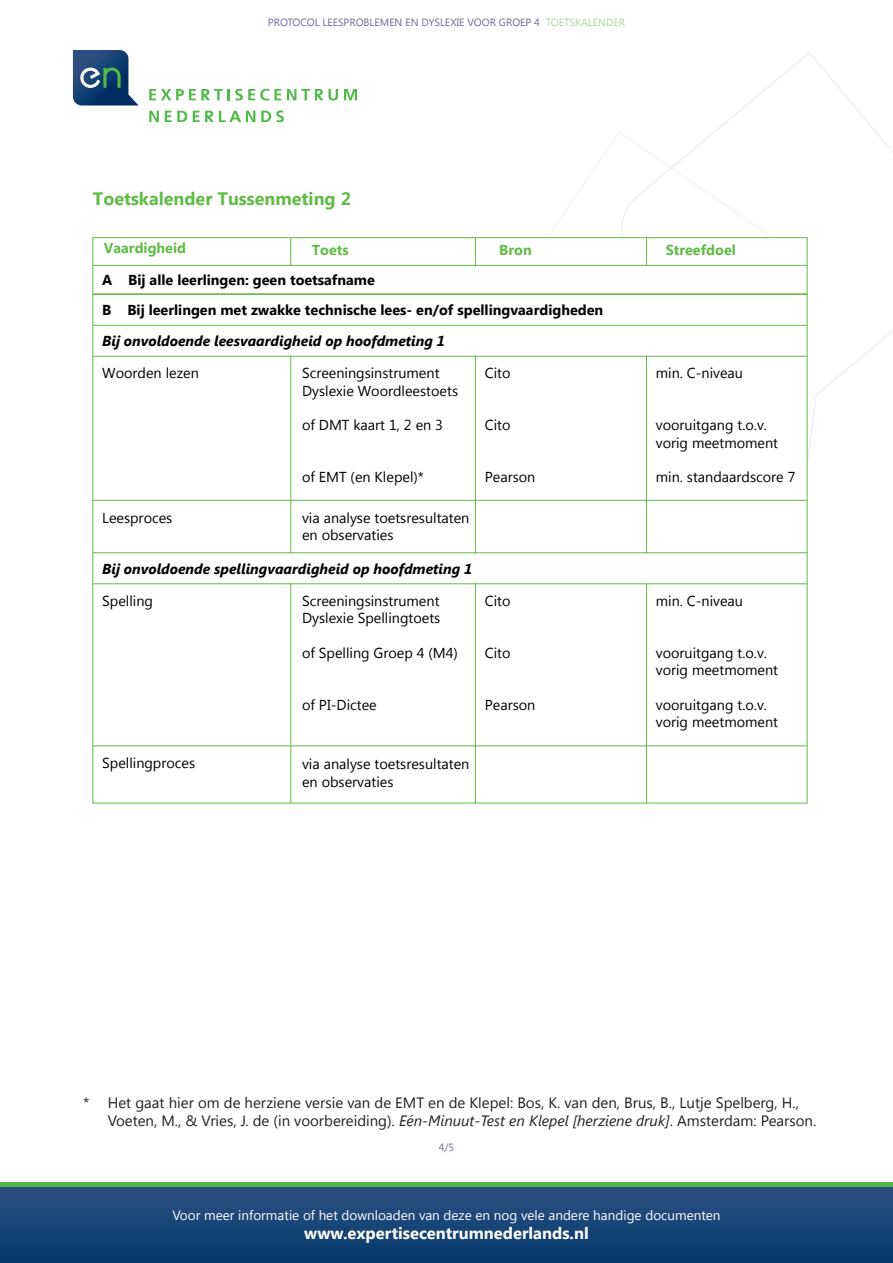
<style>
.page{position:relative;width:893px;height:1263px;background:#fff}
.page>*{position:absolute;margin:0;border:0;box-sizing:border-box;transform-origin:0 0}
.t1{font:700 18px "Segoe UI";color:#62bb47}
.t2{font:700 16.5px "Segoe UI";color:#fff}
.t3{font:15px/18px "Segoe UI";color:#231f20}
.t4{font:14.4px/17.2px "Segoe UI";color:#000}
.t5{font:700 14.4px/30.3px "Segoe UI";color:#000}
.t6{font:italic 700 14.4px "Segoe UI";color:#000}
.t7{font:700 14.4px "Segoe UI";color:#62bb47}
.t8{font:13.5px "Segoe UI";color:#fff}
.t9{font:10.5px "Segoe UI";color:#6d6b9c}
.s1{color:#abd69b}
.s2{font-style:italic}
</style>
<div class="page">
<svg style="left:621px;top:52px;width:272px;height:407px"></svg>
<svg style="left:670px;top:167px;width:45px;height:70px"></svg>
<img style="left:0;top:1186px;width:893px;height:77px">
<hr style="left:0;top:1182px;width:893px;height:4px;background:#51b948">
<img style="left:73px;top:50px;width:66px;height:56px">
<svg style="left:149px;top:111px;width:10px;height:11px"></svg>
<svg style="left:165px;top:111px;width:22px;height:11px"></svg>
<svg style="left:261px;top:110px;width:23px;height:12px"></svg>
<svg style="left:193px;top:111px;width:62px;height:11px"></svg>
<svg style="left:344px;top:89px;width:13px;height:11px"></svg>
<svg style="left:149px;top:89px;width:132px;height:12px"></svg>
<svg style="left:287px;top:89px;width:51px;height:12px"></svg>
<svg style="left:80px;top:67px;width:41px;height:21px"></svg>
<div style="left:93px;top:238px;width:714px;height:565px;background:#fff"></div>
<hr style="left:475px;top:355px;width:1px;height:199px;background:#62bb47">
<hr style="left:290px;top:355px;width:1px;height:198px;background:#62bb47">
<hr style="left:646px;top:355px;width:1px;height:198px;background:#62bb47">
<hr style="left:93px;top:265px;width:714px;height:1px;background:#62bb47">
<hr style="left:93px;top:356px;width:714px;height:1px;background:#62bb47">
<hr style="left:93px;top:500px;width:714px;height:1px;background:#62bb47">
<svg style="left:436px;top:238px;width:156px;height:119px"></svg>
<svg style="left:290px;top:238px;width:1px;height:27px"></svg>
<svg style="left:646px;top:238px;width:1px;height:27px"></svg>
<hr style="left:93px;top:325px;width:714px;height:1px;background:#62bb47">
<hr style="left:93px;top:294px;width:714px;height:1px;background:#62bb47">
<hr style="left:475px;top:583px;width:1px;height:221px;background:#62bb47">
<hr style="left:290px;top:583px;width:1px;height:220px;background:#62bb47">
<hr style="left:646px;top:583px;width:1px;height:220px;background:#62bb47">
<hr style="left:93px;top:745px;width:714px;height:1px;background:#62bb47">
<hr style="left:93px;top:583px;width:714px;height:1px;background:#62bb47">
<hr style="left:93px;top:552px;width:714px;height:1px;background:#62bb47">
<p class="t9" style="left:268px;top:15px;width:359px">PROTOCOL LEESPROBLEMEN EN DYSLEXIE VOOR GROEP 4 <span class="s1">TOETSKALENDER</span></p>
<p class="t1" style="left:93px;top:186px;width:260px">Toetskalender Tussenmeting 2</p>
<p class="t7" style="left:104px;top:238px;width:84px">Vaardigheid</p>
<p class="t7" style="left:312px;top:239px;width:38px">Toets</p>
<p class="t7" style="left:499px;top:239px;width:34px">Bron</p>
<p class="t7" style="left:666px;top:239px;width:72px">Streefdoel</p>
<p class="t5" style="left:102px;top:264px;width:502px">A Bij alle leerlingen: geen toetsafname<br>B Bij leerlingen met zwakke technische lees- en/of spellingvaardigheden</p>
<p class="t6" style="left:102px;top:331px;width:345px">Bij onvoldoende leesvaardigheid op hoofdmeting 1</p>
<p class="t4" style="left:102px;top:364px;width:98px">Woorden lezen</p>
<p class="t4" style="left:302px;top:364px;width:158px">Screeningsinstrument<br>Dyslexie Woordleestoets</p>
<p class="t4" style="left:302px;top:416px;width:142px">of DMT kaart 1, 2 en 3</p>
<p class="t4" style="left:302px;top:468px;width:123px">of EMT (en Klepel)*</p>
<p class="t4" style="left:102px;top:508px;width:72px">Leesproces</p>
<p class="t4" style="left:302px;top:508px;width:169px">via analyse toetsresultaten en observaties</p>
<p class="t6" style="left:102px;top:558px;width:372px">Bij onvoldoende spellingvaardigheid op hoofdmeting 1</p>
<p class="t4" style="left:102px;top:591px;width:52px">Spelling</p>
<p class="t4" style="left:302px;top:591px;width:140px">Screeningsinstrument<br>Dyslexie Spellingtoets</p>
<p class="t4" style="left:302px;top:643px;width:157px">of Spelling Groep 4 (M4)</p>
<p class="t4" style="left:302px;top:695px;width:76px">of PI-Dictee</p>
<p class="t4" style="left:485px;top:364px;width:27px">Cito</p>
<p class="t4" style="left:485px;top:416px;width:27px">Cito</p>
<p class="t4" style="left:485px;top:468px;width:52px">Pearson</p>
<p class="t4" style="left:485px;top:591px;width:27px">Cito</p>
<p class="t4" style="left:485px;top:643px;width:27px">Cito</p>
<p class="t4" style="left:485px;top:695px;width:52px">Pearson</p>
<p class="t4" style="left:102px;top:754px;width:94px">Spellingproces</p>
<p class="t4" style="left:302px;top:755px;width:169px">via analyse toetsresultaten en observaties</p>
<p class="t4" style="left:656px;top:364px;width:89px">min. C-niveau</p>
<p class="t4" style="left:656px;top:416px;width:124px">vooruitgang t.o.v. vorig meetmoment</p>
<p class="t4" style="left:656px;top:468px;width:141px">min. standaardscore 7</p>
<p class="t4" style="left:656px;top:591px;width:89px">min. C-niveau</p>
<p class="t4" style="left:656px;top:643px;width:124px">vooruitgang t.o.v. vorig meetmoment</p>
<p class="t4" style="left:656px;top:695px;width:124px">vooruitgang t.o.v. vorig meetmoment</p>
<p class="t3" style="left:83px;top:1093px;width:8px">*</p>
<p class="t3" style="left:108px;top:1093px;width:710px">Het gaat hier om de herziene versie van de EMT en de Klepel: Bos, K. van den, Brus, B., Lutje Spelberg, H.,<br>Voeten, M., &amp; Vries, J. de (in voorbereiding). <span class="s2">Eén-Minuut-Test en Klepel [herziene druk]</span>. Amsterdam: Pearson.</p>
<p class="t9" style="left:439px;top:1140px;width:17px">4/5</p>
<p class="t8" style="left:172px;top:1205px;width:550px">Voor meer informatie of het downloaden van deze en nog vele andere handige documenten</p>
<p class="t2" style="left:304px;top:1222px;width:286px">www.expertisecentrumnederlands.nl</p>
</div>
